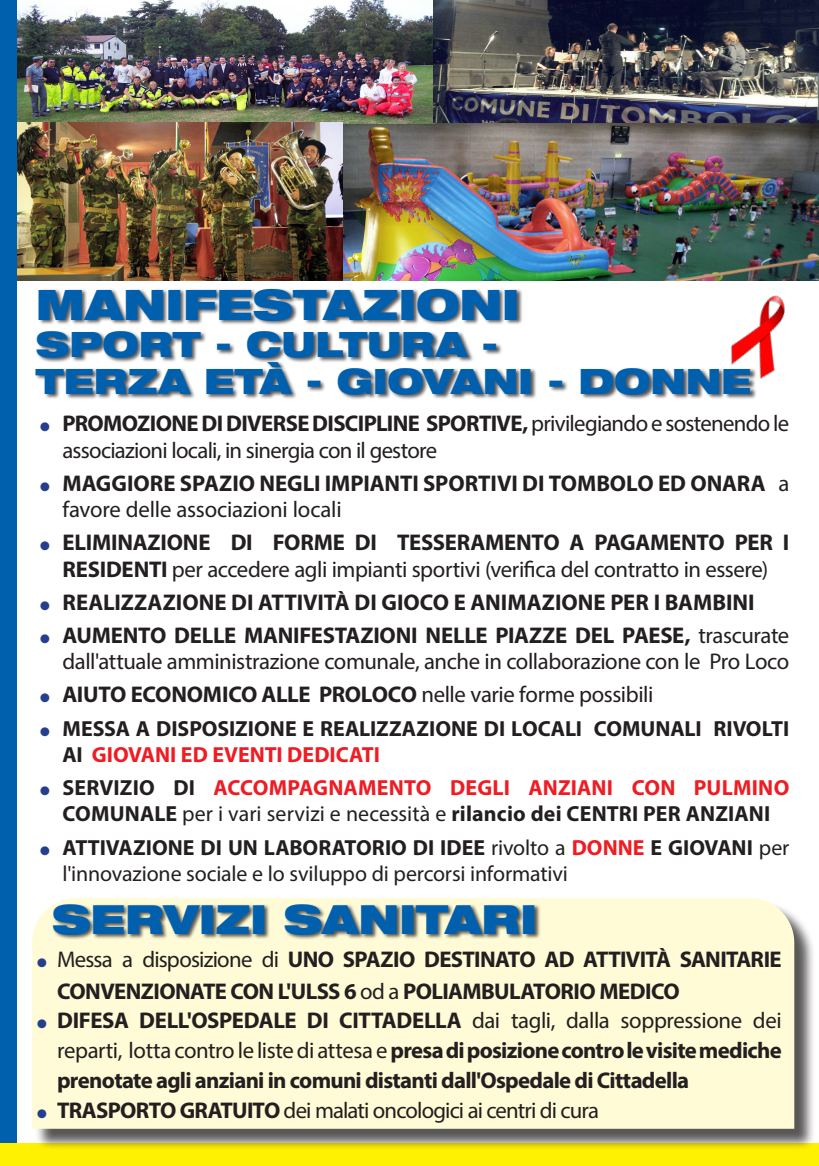
<style>
.page{position:relative;width:819px;height:1166px;background:#fff}
.page>*{position:absolute;margin:0;border:0;box-sizing:border-box;transform-origin:0 0}
.X_LISTE_PUNTO_OK{font:900 expanded 42px "Helvetica Neue LT Std";color:#0160ae}
.Stile_di_paragrafo_1{font:900 expanded 40.25px "Helvetica Neue LT Std";color:#0160ae}
.X_LISTE_PUNTO_OK-2{font:900 expanded 35px "Helvetica Neue LT Std";letter-spacing:-.005em;color:#0160ae}
.t1{font:22.75px/26.2px "Myriad Pro";letter-spacing:-.025em;color:#231f20}
.t2{font:700 22.75px/29.8px "Myriad Pro";letter-spacing:-.025em;color:#231f20}
.t3{font:700 22.75px/26.2px "Myriad Pro";letter-spacing:-.005em;color:#231f20}
.t4{font:700 22.75px "Myriad Pro";color:#231f20}
.t5{font:700 21.88px/26.2px "Myriad Pro";color:#231f20}
.t6{font:21.88px/26.2px "Myriad Pro";letter-spacing:-.005em;color:#231f20}
.s1{color:#253f8e}
.s2{font-weight:700}
.s3{font-weight:400}
.s4{color:#ee1d23}
.s5{font-weight:700;color:#ee1d23}
</style>
<div class="page">
<img style="left:16px;top:0;width:803px;height:280px">
<div style="left:0;top:0;width:16px;height:1166px;background:#0160ae"></div>
<div style="left:0;top:1143px;width:819px;height:23px;background:#fff101"></div>
<div style="left:35px;top:901px;width:781px;height:249px;background:#231f20;opacity:.75"></div>
<div style="left:32px;top:898px;width:762px;height:231px;background:#fffbd6"></div>
<div style="left:35px;top:288px;width:721px;height:112px;background:#231f20;opacity:.75"></div>
<div style="left:52px;top:904px;width:488px;height:36px;background:#231f20;opacity:.75"></div>
<img style="left:719px;top:288px;width:66px;height:99px">
<p class="X_LISTE_PUNTO_OK" style="left:36px;top:278px;width:485px">MANIFESTAZIONI</p>
<p class="X_LISTE_PUNTO_OK-2" style="left:36px;top:321px;width:464px">SPORT - CULTURA -</p>
<p class="X_LISTE_PUNTO_OK-2" style="left:36px;top:358px;width:716px">TERZA ETÀ - GIOVANI - DONNE</p>
<p class="t1" style="left:63px;top:410px;width:728px;text-indent:-22px"><span class="s1">●</span> <span class="s2">PROMOZIONE DI DIVERSE DISCIPLINE SPORTIVE,</span> privilegiando e sostenendo le associazioni locali, in sinergia con il gestore</p>
<p class="t3" style="left:63px;top:469px;width:728px;text-indent:-22px"><span class="s1">●</span> MAGGIORE SPAZIO NEGLI IMPIANTI SPORTIVI DI TOMBOLO ED ONARA <span class="s3">a favore delle associazioni locali</span></p>
<p class="t1" style="left:40px;top:529px;width:750px;text-align:center"><span class="s1">●</span> <span class="s2">ELIMINAZIONE DI FORME DI TESSERAMENTO A PAGAMENTO PER I<br>RESIDENTI</span> per accedere agli impianti sportivi (verifica del contratto in essere)</p>
<p class="t4" style="left:40px;top:587px;width:716px"><span class="s1">●</span> REALIZZAZIONE DI ATTIVITÀ DI GIOCO E ANIMAZIONE PER I BAMBINI</p>
<p class="t1" style="left:40px;top:622px;width:750px;text-align:right"><span class="s1">●</span> <span class="s2">AUMENTO DELLE MANIFESTAZIONI NELLE PIAZZE DEL PAESE,</span> trascurate dall'attuale amministrazione comunale, anche in collaborazione con le Pro Loco</p>
<p class="t2" style="left:40px;top:679px;width:614px"><span class="s1">●</span> AIUTO ECONOMICO ALLE PROLOCO <span class="s3">nelle varie forme possibili</span></p>
<p class="t5" style="left:63px;top:714px;width:728px;text-indent:-22px"><span class="s1">●</span> MESSA A DISPOSIZIONE E REALIZZAZIONE DI LOCALI COMUNALI RIVOLTI<br>AI <span class="s4">GIOVANI ED EVENTI DEDICATI</span></p>
<p class="t5" style="left:40px;top:774px;width:750px;text-align:center"><span class="s1">●</span> SERVIZIO DI <span class="s4">ACCOMPAGNAMENTO DEGLI ANZIANI CON PULMINO<br></span>COMUNALE <span class="s3">per i vari servizi e necessità e</span> rilancio dei CENTRI PER ANZIANI</p>
<p class="t6" style="left:63px;top:834px;width:728px;text-indent:-22px"><span class="s1">●</span> <span class="s2">ATTIVAZIONE DI UN LABORATORIO DI IDEE</span> rivolto a <span class="s5">DONNE</span> <span class="s2">E GIOVANI</span> per l'innovazione sociale e lo sviluppo di percorsi informativi</p>
<p class="Stile_di_paragrafo_1" style="left:52px;top:893px;width:487px">SERVIZI SANITARI</p>
<p class="t2" style="left:57px;top:943px;width:726px;line-height:31.5px;text-indent:-20px"><span class="s1">●</span> <span class="s3">Messa a disposizione di</span> UNO SPAZIO DESTINATO AD ATTIVITÀ SANITARIE<br>CONVENZIONATE CON L'ULSS 6 <span class="s3">od a</span> POLIAMBULATORIO MEDICO</p>
<p class="t2" style="left:57px;top:1005px;width:726px;text-align:justify;text-indent:-20px"><span class="s1">●</span> DIFESA DELL'OSPEDALE DI CITTADELLA <span class="s3">dai tagli, dalla soppressione dei reparti, lotta contro le liste di attesa e</span> presa di posizione contro le visite mediche prenotate agli anziani in comuni distanti dall'Ospedale di Cittadella</p>
<p class="t1" style="left:37px;top:1096px;width:563px"><span class="s1">●</span> <span class="s2">TRASPORTO GRATUITO</span> dei malati oncologici ai centri di cura</p>
</div>
